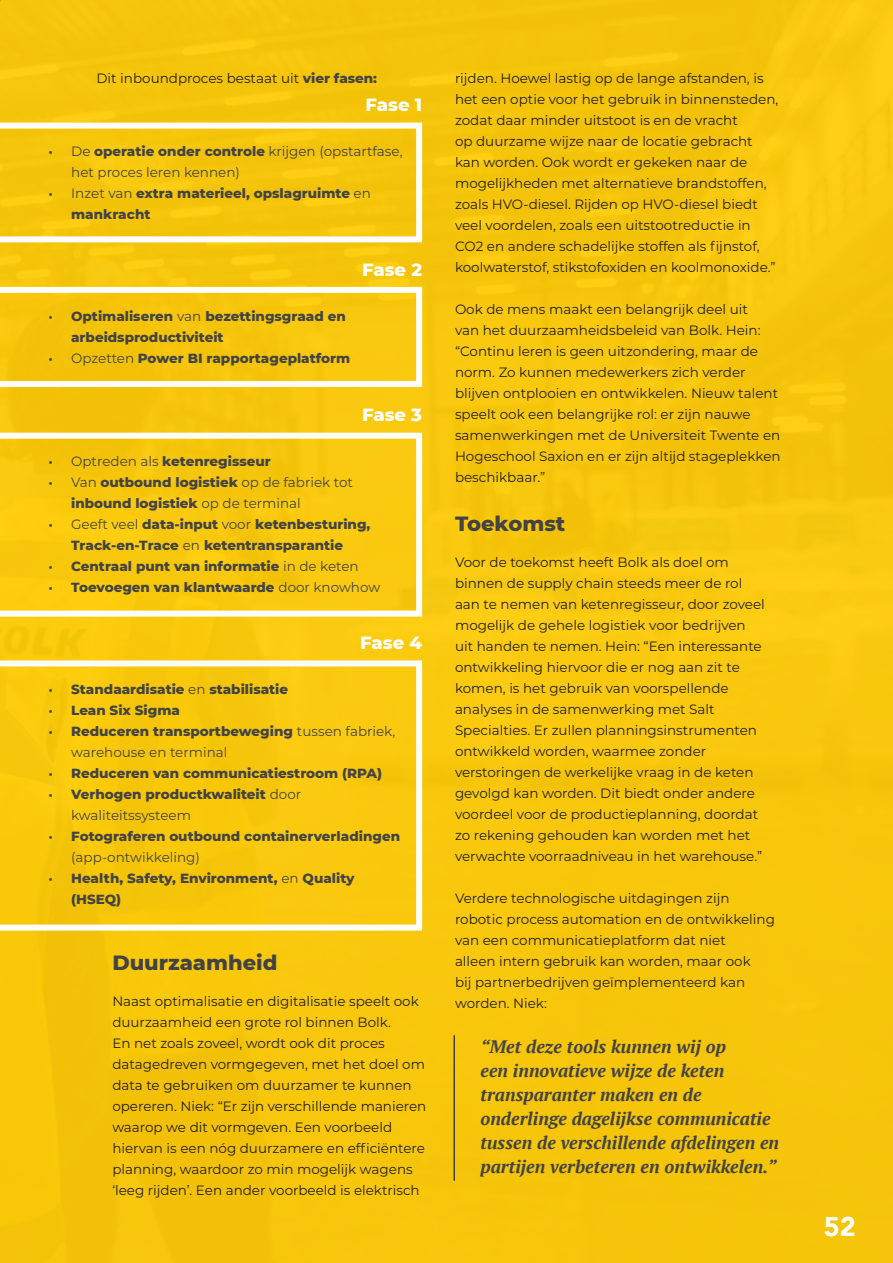
<style>
.page{position:relative;width:893px;height:1263px;background:#f7c60c}
.page>*{position:absolute;margin:0;border:0;box-sizing:border-box;transform-origin:0 0}
.t1{font:900 27px "Avenir";color:#fff}
.Body_Text_Subtitle{font:800 21px "Montserrat";color:#434343}
.Intro_kicker{font:italic 700 18px/24px "PT Serif";color:#434343}
.Body_Text_Subtitle-2{font:800 18px "Montserrat";color:#fff}
.Body_text{font:13.5px/21px "Montserrat";color:#231f20}
.t2{font:800 13.5px/21px "Montserrat";color:#434343}
.t3{font:13.5px/21px "Montserrat";color:#434343}
.s1{font-weight:800;color:#434343}
.s2{font-family:"Myriad Pro"}
.s3{font-weight:800}
.s4{font-family:"Myriad Pro";font-weight:400}
.s5{font-weight:400}
</style>
<div class="page">
<svg style="left:0;top:123px;width:422px;height:119px;background:#f6cb25"></svg>
<svg style="left:0;top:433px;width:422px;height:184px;background:#f9cc1f"></svg>
<div style="left:0;top:660px;width:422px;height:270px;background:#f9c90c"></div>
<svg style="left:0;top:287px;width:422px;height:100px;background:#f7cc2b"></svg>
<hr style="left:453px;top:1035px;width:2px;height:146px;background:#444">
<p class="Body_text" style="left:97px;top:67px;width:282px">Dit inboundproces bestaat uit <span class="s1">vier fasen:</span></p>
<p class="Body_Text_Subtitle-2" style="left:366px;top:92px;width:58px">Fase 1</p>
<p class="t3" style="left:71px;top:140px;width:333px;text-indent:-23px"><span class="s2">•</span> De <span class="s3">operatie onder controle</span> krijgen (opstartfase, het proces leren kennen)</p>
<p class="t2" style="left:71px;top:182px;width:301px;text-indent:-23px"><span class="s4">•</span> <span class="s5">Inzet van</span> extra materieel, opslagruimte <span class="s5">en </span>mankracht</p>
<p class="t2" style="left:71px;top:304px;width:276px;text-indent:-23px"><span class="s4">•</span> Optimaliseren <span class="s5">van</span> bezettingsgraad en arbeidsproductiviteit</p>
<p class="t2" style="left:49px;top:346px;width:303px"><span class="s4">•</span> <span class="s5">Opzetten</span> Power BI rapportageplatform</p>
<p class="Body_Text_Subtitle-2" style="left:362px;top:256px;width:62px">Fase 2</p>
<p class="Body_Text_Subtitle-2" style="left:362px;top:402px;width:62px">Fase 3</p>
<p class="t2" style="left:49px;top:450px;width:224px"><span class="s4">•</span> <span class="s5">Optreden als</span> ketenregisseur</p>
<p class="t2" style="left:71px;top:471px;width:283px;text-indent:-23px"><span class="s4">•</span> <span class="s5">Van</span> outbound logistiek <span class="s5">op de fabriek tot </span>inbound logistiek <span class="s5">op de terminal</span></p>
<p class="t2" style="left:49px;top:513px;width:323px;text-align:center"><span class="s4">•</span> <span class="s5">Geeft veel</span> data-input <span class="s5">voor</span> ketenbesturing,<br>Track-en-Trace <span class="s5">en</span> ketentransparantie</p>
<p class="t2" style="left:49px;top:555px;width:312px"><span class="s4">•</span> Centraal punt van informatie <span class="s5">in de keten</span></p>
<p class="t2" style="left:49px;top:576px;width:333px"><span class="s4">•</span> Toevoegen van klantwaarde <span class="s5">door knowhow</span></p>
<p class="Body_Text_Subtitle-2" style="left:360px;top:630px;width:63px">Fase 4</p>
<p class="t2" style="left:49px;top:678px;width:241px"><span class="s4">•</span> Standaardisatie <span class="s5">en</span> stabilisatie</p>
<p class="t2" style="left:49px;top:699px;width:133px"><span class="s4">•</span> Lean Six Sigma</p>
<p class="t3" style="left:71px;top:720px;width:326px;text-indent:-23px"><span class="s2">•</span> <span class="s3">Reduceren transportbeweging</span> tussen fabriek, warehouse en terminal</p>
<p class="t2" style="left:49px;top:762px;width:335px"><span class="s4">•</span> Reduceren van communicatiestroom (RPA)</p>
<p class="t2" style="left:71px;top:783px;width:232px;text-indent:-23px"><span class="s4">•</span> Verhogen productkwaliteit <span class="s5">door kwaliteitssysteem</span></p>
<p class="t2" style="left:71px;top:825px;width:330px;text-indent:-23px"><span class="s4">•</span> Fotograferen outbound containerverladingen <span class="s5">(app-ontwikkeling)</span></p>
<p class="t2" style="left:71px;top:867px;width:285px;text-indent:-23px"><span class="s4">•</span> Health, Safety, Environment, <span class="s5">en</span> Quality (HSEQ)</p>
<p class="Body_Text_Subtitle" style="left:112px;top:947px;width:167px">Duurzaamheid</p>
<p class="Body_text" style="left:112px;top:990px;width:316px">Naast optimalisatie en digitalisatie speelt ook duurzaamheid een grote rol binnen Bolk.<br>En net zoals zoveel, wordt ook dit proces datagedreven vormgegeven, met het doel om data te gebruiken om duurzamer te kunnen opereren. Niek: “Er zijn verschillende manieren waarop we dit vormgeven. Een voorbeeld hiervan is een nóg duurzamere en efficiëntere planning, waardoor zo min mogelijk wagens ‘leeg rijden’. Een ander voorbeeld is elektrisch</p>
<p class="Body_text" style="left:455px;top:67px;width:325px">rijden. Hoewel lastig op de lange afstanden, is het een optie voor het gebruik in binnensteden, zodat daar minder uitstoot is en de vracht<br>op duurzame wijze naar de locatie gebracht kan worden. Ook wordt er gekeken naar de mogelijkheden met alternatieve brandstoffen, zoals HVO-diesel. Rijden op HVO-diesel biedt veel voordelen, zoals een uitstootreductie in CO2 en andere schadelijke stoffen als fijnstof, koolwaterstof, stikstofoxiden en koolmonoxide.”</p>
<p class="Body_text" style="left:455px;top:298px;width:327px">Ook de mens maakt een belangrijk deel uit<br>van het duurzaamheidsbeleid van Bolk. Hein: “Continu leren is geen uitzondering, maar de norm. Zo kunnen medewerkers zich verder blijven ontplooien en ontwikkelen. Nieuw talent speelt ook een belangrijke rol: er zijn nauwe samenwerkingen met de Universiteit Twente en Hogeschool Saxion en er zijn altijd stageplekken beschikbaar.”</p>
<p class="Body_Text_Subtitle" style="left:455px;top:508px;width:112px">Toekomst</p>
<p class="Body_text" style="left:455px;top:551px;width:311px">Voor de toekomst heeft Bolk als doel om binnen de supply chain steeds meer de rol aan te nemen van ketenregisseur, door zoveel mogelijk de gehele logistiek voor bedrijven uit handen te nemen. Hein: “Een interessante ontwikkeling hiervoor die er nog aan zit te komen, is het gebruik van voorspellende analyses in de samenwerking met Salt Specialties. Er zullen planningsinstrumenten ontwikkeld worden, waarmee zonder verstoringen de werkelijke vraag in de keten gevolgd kan worden. Dit biedt onder andere voordeel voor de productieplanning, doordat zo rekening gehouden kan worden met het verwachte voorraadniveau in het warehouse.”</p>
<p class="Body_text" style="left:455px;top:887px;width:321px">Verdere technologische uitdagingen zijn robotic process automation en de ontwikkeling van een communicatieplatform dat niet<br>alleen intern gebruik kan worden, maar ook<br>bij partnerbedrijven geïmplementeerd kan worden. Niek:</p>
<p class="Intro_kicker" style="left:480px;top:1034px;width:300px">“Met deze tools kunnen wij op<br>een innovatieve wijze de keten transparanter maken en de onderlinge dagelijkse communicatie tussen de verschillende afdelingen en partijen verbeteren en ontwikkelen.”</p>
<p class="t1" style="left:824px;top:1203px;width:33px">52</p>
</div>
